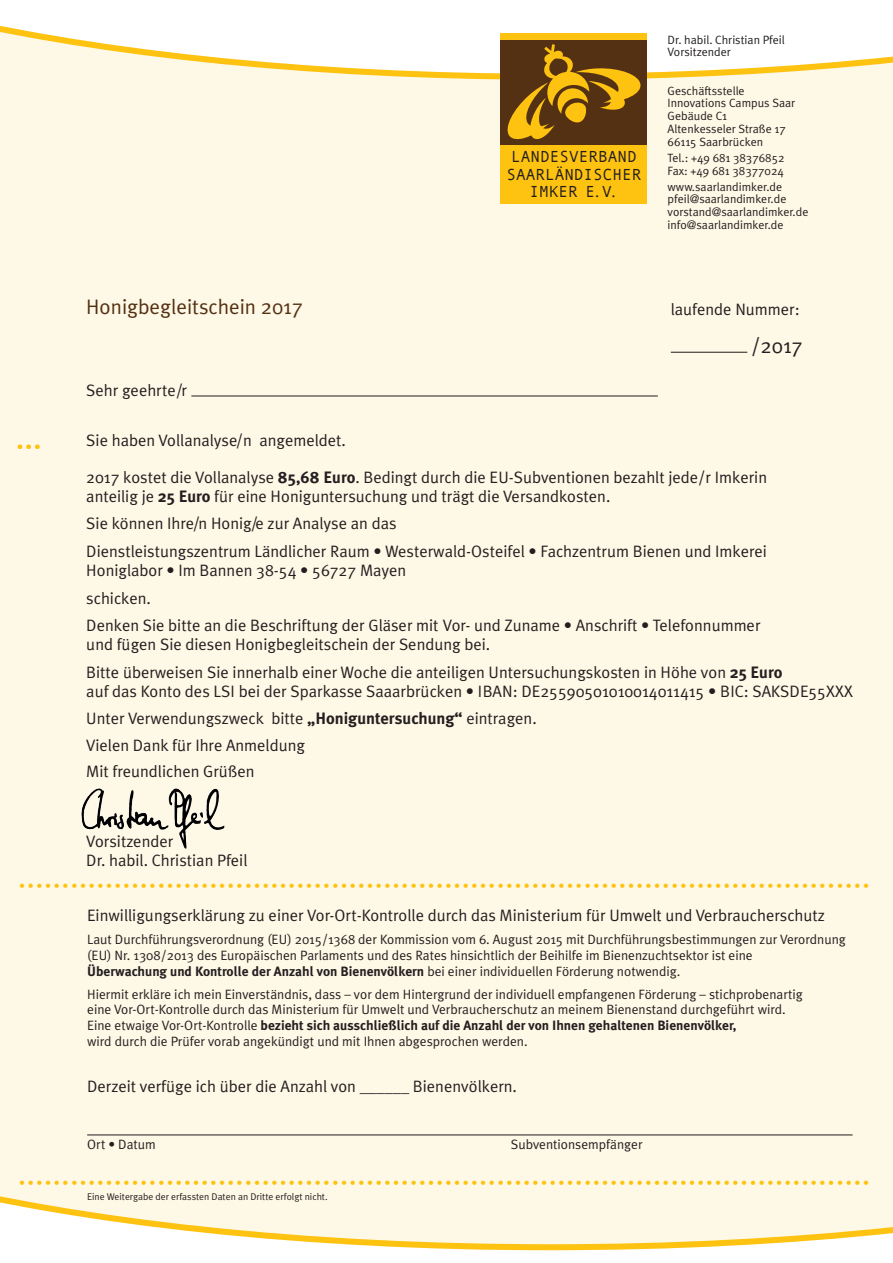
<style>
.page{position:relative;width:893px;height:1263px;background:#fff}
.page>*{position:absolute;margin:0;border:0;box-sizing:border-box;transform-origin:0 0}
.t1{font:21px "Meta Plus Normal";color:#543113}
.t2{font:21px "Meta Plus Normal";color:#231f20}
.t3{font:16.5px "Meta Plus Normal";color:#231f20}
.t4{font:16.05px/17.7px "Andale Mono";color:#231f20;text-align:center}
.t5{font:13.5px "Meta Plus Normal";color:#231f20}
.t6{font:700 13.5px "Meta Plus";color:#231f20}
.t7{font:12px "Meta Plus Normal";color:#231f20}
.t8{font:12px "Meta Plus Normal";color:#fec210}
.t9{font:9.75px "Meta Plus Normal";color:#231f20}
.s1{font-family:"Meta Plus";font-weight:700}
.s2{font-family:"Meta Plus Normal";font-weight:400}
</style>
<div class="page">
<div style="left:0;top:80px;width:893px;height:1171px;background:#fef8e6"></div>
<svg style="left:0;top:25px;width:893px;height:55px"></svg>
<div style="left:0;top:935px;width:893px;height:315px;background:#fef8e6"></div>
<div style="left:0;top:518px;width:893px;height:417px;background:#fef8e6"></div>
<div style="left:500px;top:33px;width:147px;height:171px;background:#fec210"></div>
<div style="left:500px;top:40px;width:147px;height:104px;background:#543113"></div>
<svg style="left:499px;top:41px;width:144px;height:109px"></svg>
<hr style="left:191px;top:395px;width:467px;height:1px;background:#231f20">
<hr style="left:671px;top:352px;width:76px;height:1px;background:#231f20">
<hr style="left:87px;top:1134px;width:766px;height:1px;background:#231f20">
<img style="left:81px;top:789px;width:43px;height:41px">
<p class="t4" style="left:511px;top:147px;width:127px">LANDESVERBAND</p>
<p class="t4" style="left:506px;top:164px;width:136px">SAARLÄNDISCHER<br>IMKER E.V.</p>
<p class="t7" style="left:668px;top:32px;width:119px">Dr. habil. Christian Pfeil</p>
<p class="t7" style="left:668px;top:45px;width:65px">Vorsitzender</p>
<p class="t7" style="left:668px;top:83px;width:79px">Geschäftsstelle</p>
<p class="t7" style="left:668px;top:96px;width:129px">Innovations Campus Saar</p>
<p class="t7" style="left:668px;top:109px;width:61px">Gebäude C1</p>
<p class="t7" style="left:668px;top:122px;width:120px">Altenkesseler Straße 17</p>
<p class="t7" style="left:668px;top:135px;width:97px">66115 Saarbrücken</p>
<p class="t7" style="left:668px;top:151px;width:118px">Tel.: +49 681 38376852</p>
<p class="t7" style="left:668px;top:164px;width:118px">Fax: +49 681 38377024</p>
<p class="t7" style="left:668px;top:179px;width:116px">www.saarlandimker.de</p>
<p class="t7" style="left:668px;top:192px;width:120px">pfeil@saarlandimker.de</p>
<p class="t7" style="left:668px;top:205px;width:142px">vorstand@saarlandimker.de</p>
<p class="t7" style="left:668px;top:218px;width:117px">info@saarlandimker.de</p>
<p class="t8" style="left:17px;top:440px;width:25px">• • •</p>
<p class="t1" style="left:86px;top:295px;width:218px">Honigbegleitschein 2017</p>
<p class="t3" style="left:671px;top:300px;width:130px">laufende Nummer:</p>
<p class="t2" style="left:751px;top:333px;width:53px">/2017</p>
<p class="t3" style="left:86px;top:380px;width:102px">Sehr geehrte/r</p>
<p class="t3" style="left:86px;top:431px;width:261px">Sie haben Vollanalyse/n angemeldet.</p>
<p class="t3" style="left:86px;top:467px;width:682px">2017 kostet die Vollanalyse <span class="s1">85,68 Euro</span>. Bedingt durch die EU-Subventionen bezahlt jede/r Imkerin</p>
<p class="t3" style="left:86px;top:486px;width:526px">anteilig je <span class="s1">25 Euro</span> für eine Honiguntersuchung und trägt die Versandkosten.</p>
<p class="t3" style="left:86px;top:514px;width:312px">Sie können Ihre/n Honig/e zur Analyse an das</p>
<p class="t3" style="left:86px;top:542px;width:682px">Dienstleistungszentrum Ländlicher Raum • Westerwald-Osteifel • Fachzentrum Bienen und Imkerei</p>
<p class="t3" style="left:86px;top:560px;width:321px">Honiglabor • Im Bannen 38-54 • 56727 Mayen</p>
<p class="t3" style="left:86px;top:588px;width:66px">schicken.</p>
<p class="t3" style="left:86px;top:616px;width:676px">Denken Sie bitte an die Beschriftung der Gläser mit Vor- und Zuname • Anschrift • Telefonnummer</p>
<p class="t3" style="left:86px;top:635px;width:405px">und fügen Sie diesen Honigbegleitschein der Sendung bei.</p>
<p class="t3" style="left:86px;top:662px;width:698px">Bitte überweisen Sie innerhalb einer Woche die anteiligen Untersuchungskosten in Höhe von <span class="s1">25 Euro</span></p>
<p class="t3" style="left:86px;top:681px;width:768px">auf das Konto des LSI bei der Sparkasse Saaarbrücken • IBAN: DE25590501010014011415 • BIC: SAKSDE55XXX</p>
<p class="t3" style="left:86px;top:709px;width:452px">Unter Verwendungszweck bitte <span class="s1">„Honiguntersuchung“</span> eintragen.</p>
<p class="t3" style="left:86px;top:735px;width:220px">Vielen Dank für Ihre Anmeldung</p>
<p class="t3" style="left:86px;top:761px;width:170px">Mit freundlichen Grüßen</p>
<p class="t3" style="left:86px;top:832px;width:88px">Vorsitzender</p>
<p class="t3" style="left:86px;top:851px;width:163px">Dr. habil. Christian Pfeil</p>
<p class="t8" style="left:19px;top:879px;width:851px">• • • • • • • • • • • • • • • • • • • • • • • • • • • • • • • • • • • • • • • • • • • • • • • • • • • • • • • • • • • • • • • • • • • • • • • • • • • • • • • • • • • • • • • • • • • • • • • • • •</p>
<p class="t3" style="left:87px;top:906px;width:739px">Einwilligungserklärung zu einer Vor-Ort-Kontrolle durch das Ministerium für Umwelt und Verbraucherschutz</p>
<p class="t5" style="left:87px;top:932px;width:760px">Laut Durchführungsverordnung (EU) 2015/1368 der Kommission vom 6. August 2015 mit Durchführungsbestimmungen zur Verordnung</p>
<p class="t5" style="left:87px;top:947px;width:667px">(EU) Nr. 1308/2013 des Europäischen Parlaments und des Rates hinsichtlich der Beihilfe im Bienenzuchtsektor ist eine</p>
<p class="t6" style="left:87px;top:963px;width:595px">Überwachung und Kontrolle der Anzahl von Bienenvölkern <span class="s2">bei einer individuellen Förderung notwendig.</span></p>
<p class="t5" style="left:87px;top:986px;width:717px">Hiermit erkläre ich mein Einverständnis, dass – vor dem Hintergrund der individuell empfangenen Förderung – stichprobenartig</p>
<p class="t5" style="left:87px;top:1002px;width:700px">eine Vor-Ort-Kontrolle durch das Ministerium für Umwelt und Verbraucherschutz an meinem Bienenstand durchgeführt wird.</p>
<p class="t6" style="left:87px;top:1017px;width:651px"><span class="s2">Eine etwaige Vor-Ort-Kontrolle</span> bezieht sich ausschließlich auf die Anzahl der von Ihnen gehaltenen Bienenvölker,</p>
<p class="t5" style="left:87px;top:1033px;width:442px">wird durch die Prüfer vorab angekündigt und mit Ihnen abgesprochen werden.</p>
<p class="t3" style="left:87px;top:1077px;width:431px">Derzeit verfüge ich über die Anzahl von ______ Bienenvölkern.</p>
<p class="t5" style="left:87px;top:1137px;width:70px">Ort • Datum</p>
<p class="t5" style="left:511px;top:1137px;width:133px">Subventionsempfänger</p>
<p class="t8" style="left:19px;top:1176px;width:851px">• • • • • • • • • • • • • • • • • • • • • • • • • • • • • • • • • • • • • • • • • • • • • • • • • • • • • • • • • • • • • • • • • • • • • • • • • • • • • • • • • • • • • • • • • • • • • • • • • •</p>
<p class="t9" style="left:87px;top:1191px;width:242px">Eine Weitergabe der erfassten Daten an Dritte erfolgt nicht.</p>
</div>
